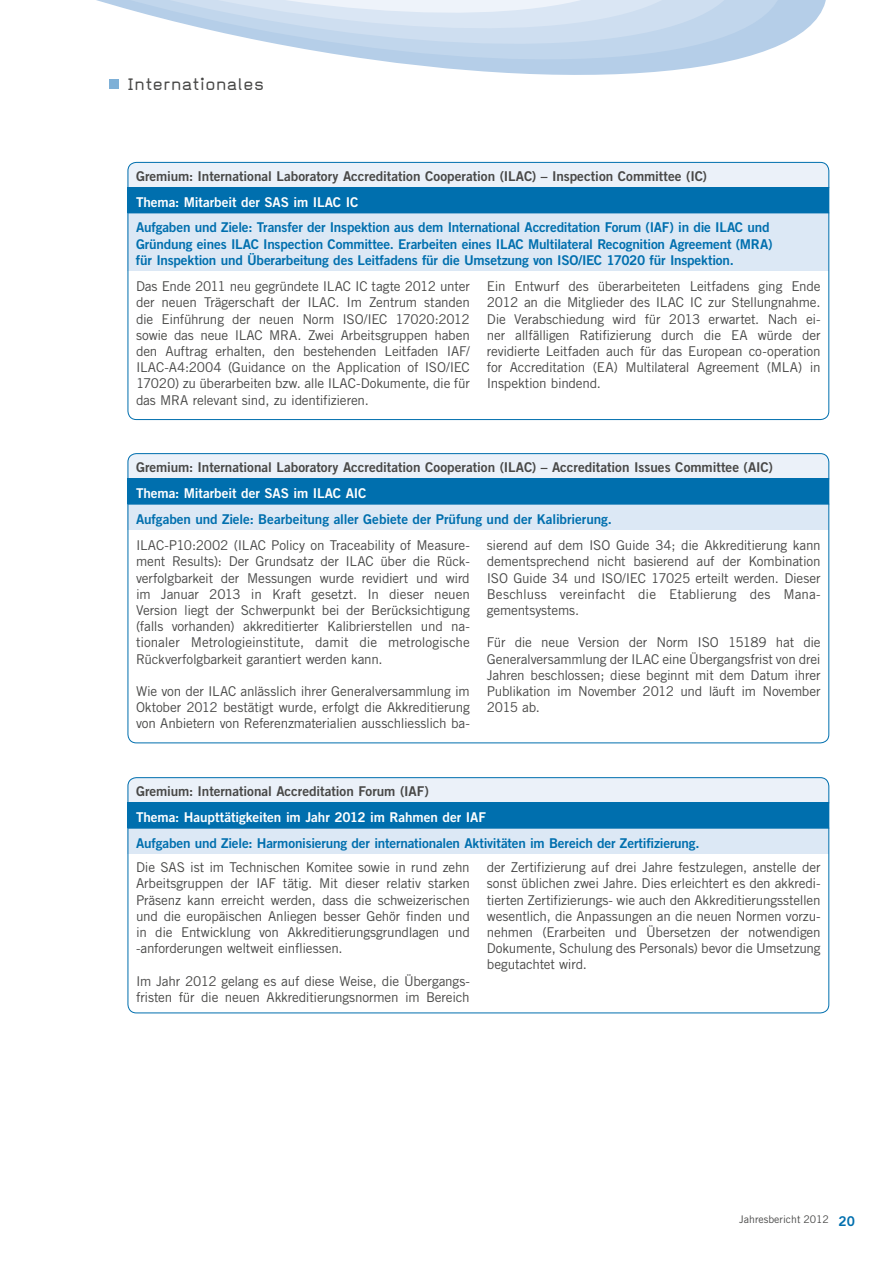
<style>
.page{position:relative;width:893px;height:1263px;background:#fff}
.page>*{position:absolute;margin:0;border:0;box-sizing:border-box;transform-origin:0 0}
.t1{font:19.5px "Magda Clean";color:#484847}
.t2{font:13.5px/16.2px "Trade Gothic LT Pro";letter-spacing:-.015em;color:#484847;text-align:justify}
.t3{font:13.5px/16.2px "Trade Gothic LT Pro Bd 2";letter-spacing:-.015em;color:#006fae}
.t4{font:13.5px "Trade Gothic LT Pro Bd 2";letter-spacing:-.005em;color:#484847}
.t5{font:13.5px "Trade Gothic LT Pro Bd 2";letter-spacing:-.005em;color:#fff}
.t6{font:10.5px "Trade Gothic LT Pro";color:#484847}
</style>
<div class="page">
<svg style="left:802px;top:0;width:24px;height:32px"></svg>
<svg style="left:417px;top:0;width:385px;height:75px;fill:#b5cee8"></svg>
<svg style="left:305px;top:0;width:453px;height:65px;fill:#b6cfe8"></svg>
<svg style="left:96px;top:0;width:617px;height:49px"></svg>
<div style="left:109px;top:79px;width:10px;height:10px;background:#7eb0d7"></div>
<div style="left:128px;top:162px;width:701px;height:25px;background:#ebf1f9"></div>
<svg style="left:128px;top:453px;width:701px;height:25px"></svg>
<div style="left:128px;top:777px;width:701px;height:25px;background:#ebf1f9"></div>
<div style="left:128px;top:188px;width:701px;height:25px;background:#006fae"></div>
<div style="left:128px;top:213px;width:701px;height:58px;background:#dce8f5"></div>
<hr style="left:128px;top:187px;width:701px;height:1px;background:#006fae">
<hr style="left:128px;top:213px;width:701px;height:1px;background:#006fae">
<div style="left:128px;top:479px;width:701px;height:25px;background:#006fae"></div>
<div style="left:128px;top:504px;width:701px;height:26px;background:#dce8f5"></div>
<hr style="left:128px;top:478px;width:701px;height:1px;background:#006fae">
<hr style="left:128px;top:504px;width:701px;height:1px;background:#006fae">
<div style="left:128px;top:803px;width:701px;height:25px;background:#006fae"></div>
<div style="left:128px;top:828px;width:701px;height:26px;background:#dce8f5"></div>
<hr style="left:128px;top:802px;width:701px;height:1px;background:#006fae">
<hr style="left:128px;top:828px;width:701px;height:1px;background:#006fae">
<div style="left:128px;top:162px;width:701px;height:258px;border:1px solid #006fae;border-radius:9px"></div>
<div style="left:128px;top:777px;width:701px;height:236px;border:1px solid #006fae;border-radius:9px"></div>
<h1 class="t1" style="left:128px;top:74px;width:138px">Internationales</h1>
<p class="t4" style="left:136px;top:168px;width:572px">Gremium: International Laboratory Accreditation Cooperation (ILAC) – Inspection Committee (IC)</p>
<p class="t5" style="left:136px;top:194px;width:224px">Thema: Mitarbeit der SAS im ILAC IC</p>
<p class="t3" style="left:136px;top:219px;width:638px">Aufgaben und Ziele: Transfer der Inspektion aus dem International Accreditation Forum (IAF) in die ILAC und<br>Gründung eines ILAC Inspection Committee. Erarbeiten eines ILAC Multilateral Recognition Agreement (MRA) für Inspektion und Überarbeitung des Leitfadens für die Umsetzung von ISO/IEC 17020 für Inspektion.</p>
<p class="t2" style="left:136px;top:278px;width:335px">Das Ende 2011 neu gegründete ILAC IC tagte 2012 unter der neuen Trägerschaft der ILAC. Im Zentrum standen die Einführung der neuen Norm ISO/IEC 17020:2012 sowie das neue ILAC MRA. Zwei Arbeitsgruppen haben den Auftrag erhalten, den bestehenden Leitfaden IAF/ ILAC-A4:2004 (Guidance on the Application of ISO/IEC 17020) zu überarbeiten bzw. alle ILAC-Dokumente, die für das MRA relevant sind, zu identifizieren.</p>
<p class="t2" style="left:487px;top:278px;width:335px">Ein Entwurf des überarbeiteten Leitfadens ging Ende 2012 an die Mitglieder des ILAC IC zur Stellungnahme.<br>Die Verabschiedung wird für 2013 erwartet. Nach ei&shy;ner allfälligen Ratifizierung durch die EA würde der revidierte Leitfaden auch für das European co-operation for Accreditation (EA) Multilateral Agreement (MLA) in Inspektion bindend.</p>
<p class="t4" style="left:136px;top:459px;width:638px">Gremium: International Laboratory Accreditation Cooperation (ILAC) – Accreditation Issues Committee (AIC)</p>
<p class="t5" style="left:136px;top:485px;width:232px">Thema: Mitarbeit der SAS im ILAC AIC</p>
<p class="t3" style="left:136px;top:510px;width:477px">Aufgaben und Ziele: Bearbeitung aller Gebiete der Prüfung und der Kalibrierung.</p>
<p class="t2" style="left:136px;top:537px;width:335px">ILAC-P10:2002 (ILAC Policy on Traceability of Measure&shy;ment Results): Der Grundsatz der ILAC über die Rück&shy;verfolgbarkeit der Messungen wurde revidiert und wird im Januar 2013 in Kraft gesetzt. In dieser neuen Version liegt der Schwerpunkt bei der Berücksichtigung (falls vorhanden) akkreditierter Kalibrierstellen und na&shy;tionaler Metrologieinstitute, damit die metrologische Rückverfolgbarkeit garantiert werden kann.</p>
<p class="t2" style="left:136px;top:683px;width:335px">Wie von der ILAC anlässlich ihrer Generalversammlung im Oktober 2012 bestätigt wurde, erfolgt die Akkreditierung von Anbietern von Referenzmaterialien ausschliesslich ba-</p>
<p class="t2" style="left:487px;top:537px;width:335px">sierend auf dem ISO Guide 34; die Akkreditierung kann dementsprechend nicht basierend auf der Kombination ISO Guide 34 und ISO/IEC 17025 erteilt werden. Dieser Beschluss vereinfacht die Etablierung des Mana&shy;gementsystems.</p>
<p class="t2" style="left:487px;top:634px;width:335px">Für die neue Version der Norm ISO 15189 hat die Generalversammlung der ILAC eine Übergangsfrist von drei Jahren beschlossen; diese beginnt mit dem Datum ihrer Publikation im November 2012 und läuft im November 2015 ab.</p>
<p class="t4" style="left:136px;top:783px;width:294px">Gremium: International Accreditation Forum (IAF)</p>
<p class="t5" style="left:136px;top:809px;width:351px">Thema: Haupttätigkeiten im Jahr 2012 im Rahmen der IAF</p>
<p class="t3" style="left:136px;top:834px;width:565px">Aufgaben und Ziele: Harmonisierung der internationalen Aktivitäten im Bereich der Zertifizierung.</p>
<p class="t2" style="left:136px;top:859px;width:335px">Die SAS ist im Technischen Komitee sowie in rund zehn Arbeitsgruppen der IAF tätig. Mit dieser relativ starken Präsenz kann erreicht werden, dass die schweizerischen und die europäischen Anliegen besser Gehör finden und in die Entwicklung von Akkreditierungsgrundlagen und -anforderungen weltweit einfliessen.</p>
<p class="t2" style="left:136px;top:972px;width:335px">Im Jahr 2012 gelang es auf diese Weise, die Übergangs&shy;fristen für die neuen Akkreditierungsnormen im Bereich</p>
<p class="t2" style="left:487px;top:859px;width:335px">der Zertifizierung auf drei Jahre festzulegen, anstelle der sonst üblichen zwei Jahre. Dies erleichtert es den akkredi&shy;tierten Zertifizierungs- wie auch den Akkreditierungsstellen wesentlich, die Anpassungen an die neuen Normen vorzu&shy;nehmen (Erarbeiten und Übersetzen der notwendigen Dokumente, Schulung des Personals) bevor die Umsetzung begutachtet wird.</p>
<p class="t6" style="left:739px;top:1213px;width:91px">Jahresbericht 2012</p>
<p class="t3" style="left:838px;top:1212px;width:18px">20</p>
</div>
